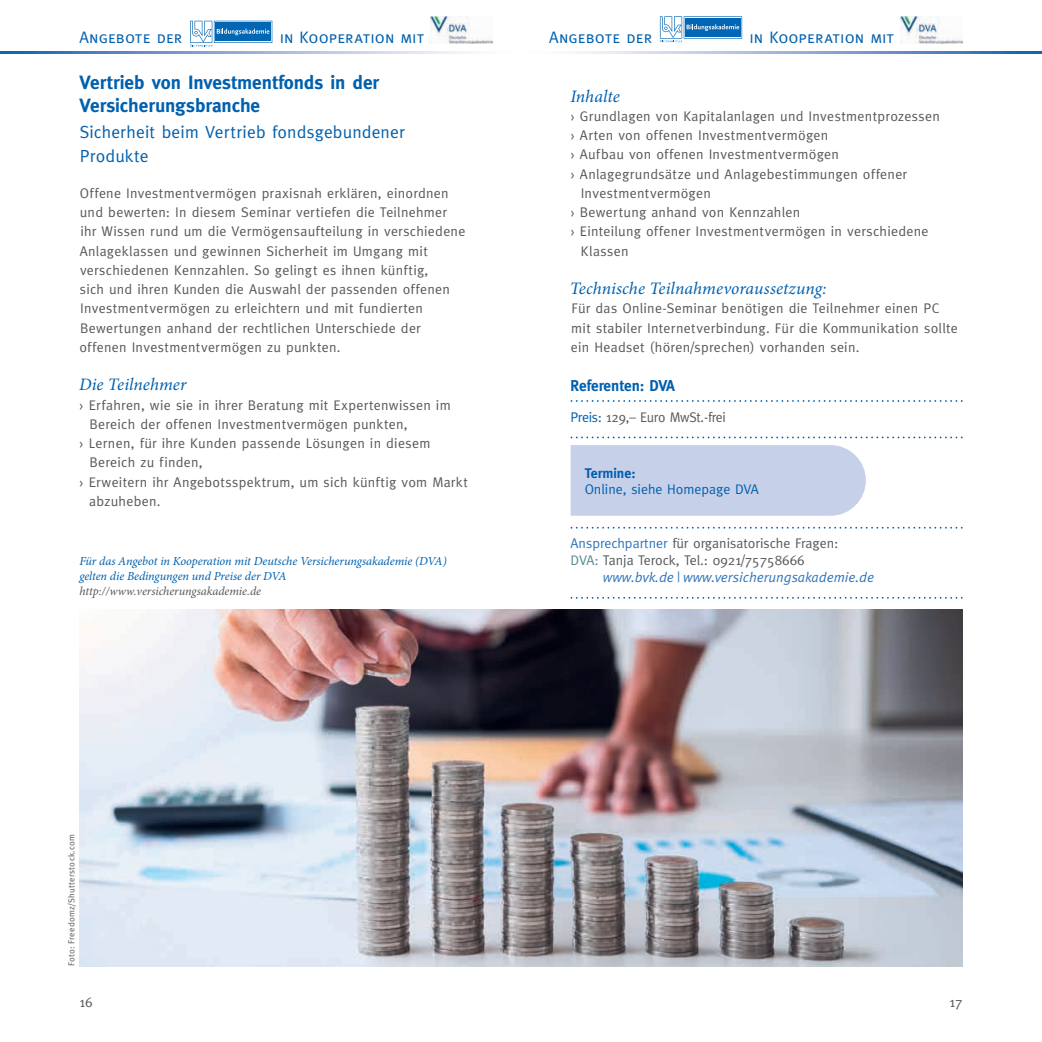
<style>
.page{position:relative;width:1042px;height:1042px;background:#fff}
.page>*{position:absolute;margin:0;border:0;box-sizing:border-box;transform-origin:0 0}
.t1{font:700 19.25px/23.1px "Meta";letter-spacing:-.005em;color:#0160ae}
.t2{font:italic 17.5px "Minion Pro";letter-spacing:.005em;color:#0160ae}
.t3{font:17.5px/23.1px "Meta";letter-spacing:.01em;color:#0160ae}
.t4{font:16.62px "Meta Caps";letter-spacing:.005em;color:#0160ae}
.t5{font:700 15.75px "Meta";color:#0160ae}
.t6{font:14px/19.2px "Meta";letter-spacing:.02em;color:#57585a}
.t7{font:14px/16.8px "Meta";color:#57585a}
.t8{font:italic 14px "Meta Normal";color:#2f74ba}
.t9{font:14px "Meta";letter-spacing:-.02em;color:#57585a}
.t10{font:14px "Meta";color:#0160ae}
.t11{font:700 14px "Meta";color:#0160ae}
.t12{font:italic 12.25px/14.7px "Minion Pro";letter-spacing:-.005em;color:#0160ae}
.t13{font:italic 12.25px "Minion Pro";letter-spacing:-.005em;color:#57585a}
.t14{font:8.75px "Meta";letter-spacing:.03em;color:#57585a}
.s1{color:#0160ae}
.s2{color:#2f74ba}
.s3{color:#518b8e}
.s4{font-family:"Meta";font-style:normal}
</style>
<div class="page">
<svg style="left:0;top:51px;width:1042px;height:3px;background:#99b3da"></svg>
<img style="left:79px;top:610px;width:883px;height:356px">
<div style="left:658px;top:15px;width:85px;height:28px;background:#e9f1f8"></div>
<svg style="left:660px;top:16px;width:82px;height:26px;background:#71a9d4"></svg>
<img style="left:900px;top:17px;width:62px;height:26px">
<svg style="left:190px;top:20px;width:83px;height:23px"></svg>
<svg style="left:190px;top:21px;width:82px;height:26px"></svg>
<img style="left:430px;top:17px;width:63px;height:26px">
<svg style="left:570px;top:400px;width:392px;height:2px"></svg>
<svg style="left:570px;top:436px;width:392px;height:2px"></svg>
<svg style="left:570px;top:527px;width:392px;height:1px"></svg>
<svg style="left:570px;top:597px;width:392px;height:2px"></svg>
<div style="left:570px;top:445px;width:296px;height:71px;background:#c7d0e9"></div>
<p class="t4" style="left:79px;top:28px;width:105px">Angebote der</p>
<p class="t4" style="left:280px;top:28px;width:146px">in Kooperation mit</p>
<p class="t4" style="left:549px;top:28px;width:105px">Angebote der</p>
<p class="t4" style="left:749px;top:28px;width:146px">in Kooperation mit</p>
<h1 class="t1" style="left:80px;top:71px;width:301px">Vertrieb von Investmentfonds in der<br>Versicherungsbranche</h1>
<p class="t3" style="left:80px;top:121px;width:327px">Sicherheit beim Vertrieb fondsgebundener<br>Produkte</p>
<p class="t6" style="left:79px;top:183px;width:387px">Offene Investmentvermögen praxisnah erklären, einordnen und bewerten: In diesem Seminar vertiefen die Teilnehmer ihr Wissen rund um die Vermögensaufteilung in verschiedene Anlageklassen und gewinnen Sicherheit im Umgang mit verschiedenen Kennzahlen. So gelingt es ihnen künftig,<br>sich und ihren Kunden die Auswahl der passenden offenen Investmentvermögen zu erleichtern und mit fundierten Bewertungen anhand der rechtlichen Unterschiede der offenen Investmentvermögen zu punkten.</p>
<p class="t2" style="left:79px;top:373px;width:109px">Die Teilnehmer</p>
<p class="t6" style="left:79px;top:395px;width:373px">› Erfahren, wie sie in ihrer Beratung mit Expertenwissen im</p>
<p class="t6" style="left:90px;top:414px;width:319px">Bereich der offenen Investmentvermögen punkten,</p>
<p class="t6" style="left:79px;top:433px;width:353px">› Lernen, für ihre Kunden passende Lösungen in diesem</p>
<p class="t6" style="left:90px;top:453px;width:115px">Bereich zu finden,</p>
<p class="t6" style="left:79px;top:472px;width:390px">› Erweitern ihr Angebotsspektrum, um sich künftig vom Markt</p>
<p class="t6" style="left:89px;top:491px;width:73px">abzuheben.</p>
<p class="t2" style="left:570px;top:84px;width:51px">Inhalte</p>
<p class="t6" style="left:570px;top:106px;width:371px">› Grundlagen von Kapitalanlagen und Investmentprozessen</p>
<p class="t6" style="left:570px;top:125px;width:259px">› Arten von offenen Investmentvermögen</p>
<p class="t6" style="left:570px;top:145px;width:270px">› Aufbau von offenen Investmentvermögen</p>
<p class="t6" style="left:570px;top:164px;width:338px">› Anlagegrundsätze und Anlagebestimmungen offener</p>
<p class="t6" style="left:581px;top:183px;width:132px">Investmentvermögen</p>
<p class="t6" style="left:570px;top:202px;width:231px">› Bewertung anhand von Kennzahlen</p>
<p class="t6" style="left:570px;top:222px;width:360px">› Einteilung offener Investmentvermögen in verschiedene</p>
<p class="t6" style="left:581px;top:241px;width:49px">Klassen</p>
<p class="t2" style="left:570px;top:276px;width:258px">Technische Teilnahmevoraussetzung:</p>
<p class="t6" style="left:571px;top:299px;width:388px">Für das Online-Seminar benötigen die Teilnehmer einen PC mit stabiler Internetverbindung. Für die Kommunikation sollte ein Headset (hören/sprechen) vorhanden sein.</p>
<p class="t5" style="left:570px;top:376px;width:106px">Referenten: DVA</p>
<p class="t9" style="left:570px;top:409px;width:157px"><span class="s1">Preis:</span> 129,– Euro MwSt.-frei</p>
<p class="t11" style="left:585px;top:465px;width:52px">Termine:</p>
<p class="t10" style="left:585px;top:481px;width:176px">Online, siehe Homepage DVA</p>
<p class="t12" style="left:79px;top:554px;width:369px">Für das Angebot in Kooperation mit Deutsche Versicherungsakademie (DVA) gelten die Bedingungen und Preise der DVA</p>
<p class="t13" style="left:79px;top:582px;width:183px">http://www.versicherungsakademie.de</p>
<p class="t14" style="left:66px;top:966px;width:134px;rotate:-90deg">Foto: Freedomz/Shutterstock.com</p>
<p class="t7" style="left:570px;top:535px;width:269px"><span class="s2">Ansprechpartner</span> für organisatorische Fragen:<br><span class="s3">DVA:</span> Tanja Terock, Tel.: 0921/75758666</p>
<p class="t8" style="left:603px;top:569px;width:273px">www.bvk.de <span class="s4">|</span> www.versicherungsakademie.de</p>
<p class="t6" style="left:79px;top:993px;width:15px">16</p>
<p class="t6" style="left:949px;top:993px;width:14px">17</p>
</div>
